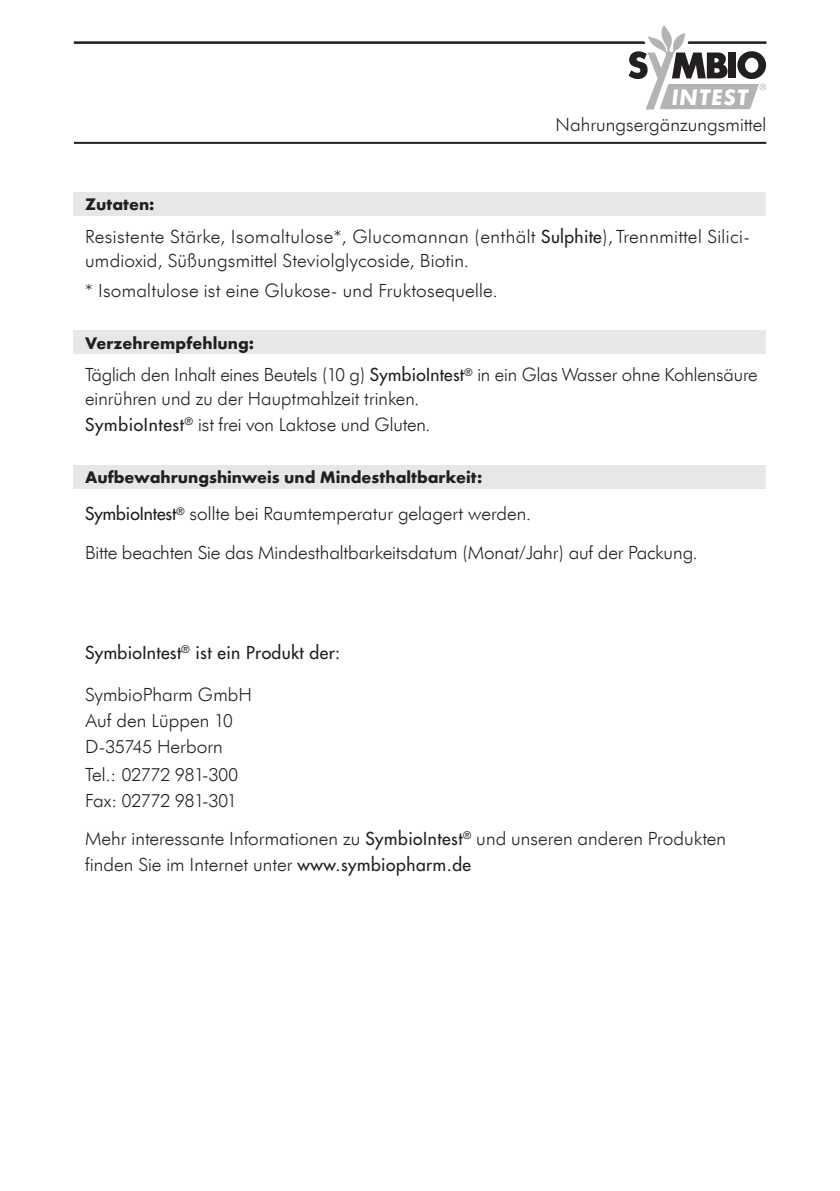
<style>
.page{position:relative;width:840px;height:1191px;background:#fff}
.page>*{position:absolute;margin:0;border:0;box-sizing:border-box;transform-origin:0 0}
.t1{font:italic 700 23.4px "Futura T";letter-spacing:.05em;color:#fff}
.t2{font:300 17.4px/26px "Futura LH";color:#231f20}
.t3{font:700 17.4px "Futura T";color:#231f20}
.t4{font:500 17.4px "Futura Std";letter-spacing:.02em;color:#231f20}
.s1{font-family:"Futura Std";font-weight:500}
</style>
<div class="page">
<hr style="left:74px;top:142px;width:691px;height:2px;background:#231f20">
<hr style="left:74px;top:42px;width:691px;height:2px;background:#231f20">
<svg style="left:628px;top:25px;width:137px;height:85px"></svg>
<div style="left:74px;top:192px;width:691px;height:24px;background:#e6e7e9"></div>
<div style="left:74px;top:331px;width:691px;height:23px;background:#e6e7e9"></div>
<div style="left:74px;top:465px;width:691px;height:23px;background:#e6e7e9"></div>
<h1 class="t1" style="left:671px;top:83px;width:78px">INTEST</h1>
<p class="t2" style="left:555px;top:112px;width:212px">Nahrungsergänzungsmittel</p>
<p class="t3" style="left:85px;top:194px;width:71px">Zutaten:</p>
<p class="t2" style="left:85px;top:224px;width:666px;line-height:24px">Resistente Stärke, Isomaltulose*, Glucomannan (enthält <span class="s1">Sulphite</span>), Trennmittel Silici&shy;umdioxid, Süßungsmittel Steviolglycoside, Biotin.</p>
<p class="t2" style="left:85px;top:277px;width:413px">* Isomaltulose ist eine Glukose- und Fruktosequelle.</p>
<p class="t3" style="left:85px;top:332px;width:170px">Verzehrempfehlung:</p>
<p class="t2" style="left:85px;top:363px;width:673px;line-height:24.6px">Täglich den Inhalt eines Beutels (10 g) <span class="s1">SymbioIntest</span><sup>®</sup> in ein Glas Wasser ohne Kohlensäure einrühren und zu der Hauptmahlzeit trinken.<br><span class="s1">SymbioIntest</span><sup>®</sup> ist frei von Laktose und Gluten.</p>
<p class="t3" style="left:85px;top:467px;width:398px">Aufbewahrungshinweis und Mindesthaltbarkeit:</p>
<p class="t2" style="left:85px;top:501px;width:447px"><span class="s1">SymbioIntest</span><sup>®</sup> sollte bei Raumtemperatur gelagert werden.</p>
<p class="t2" style="left:85px;top:539px;width:613px">Bitte beachten Sie das Mindesthaltbarkeitsdatum (Monat/Jahr) auf der Packung.</p>
<p class="t4" style="left:85px;top:642px;width:256px">SymbioIntest<sup>®</sup> ist ein Produkt der:</p>
<p class="t2" style="left:85px;top:681px;width:168px">SymbioPharm GmbH<br>Auf den Lüppen 10<br>D-35745 Herborn</p>
<p class="t2" style="left:85px;top:762px;width:155px">Tel.: 02772 981-300<br>Fax: 02772 981-301</p>
<p class="t2" style="left:85px;top:825px;width:642px">Mehr interessante Informationen zu <span class="s1">SymbioIntest</span><sup>®</sup> und unseren anderen Produkten finden Sie im Internet unter <span class="s1">www.symbiopharm.de</span></p>
</div>
